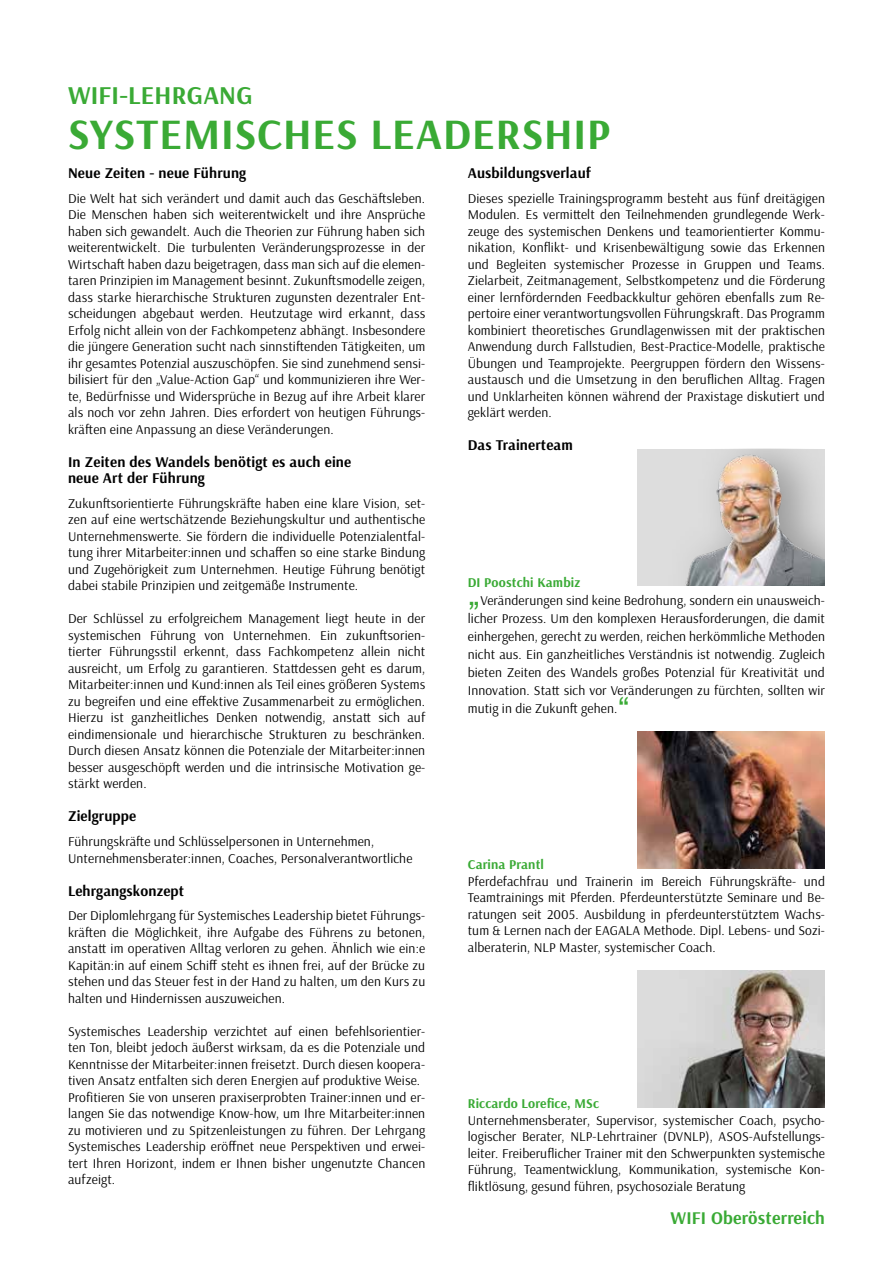
<style>
.page{position:relative;width:893px;height:1263px;background:#fff}
.page>*{position:absolute;margin:0;border:0;box-sizing:border-box;transform-origin:0 0}
.t1{font:700 43.5px "Arsenal Two";letter-spacing:.02em;color:#3aaa35}
.t2{font:700 25.8px "Arsenal Two";letter-spacing:.01em;color:#3aaa35}
.t3{font:700 18px "Arsenal Two";letter-spacing:.01em;color:#3aaa35}
.t4{font:700 15px/16.5px "Arsenal Two";letter-spacing:.01em;color:#000}
.t5{font:13.5px/16.5px "Arsenal Two";letter-spacing:.01em;color:#000;text-align:justify}
.t6{font:700 13.5px "Arsenal Two";letter-spacing:.01em;color:#3aaa35}
.s1{font-weight:700;color:#3aaa35}
.s2{font-family:"Geneva";font-size:25.5px;color:#3aaa35}
</style>
<div class="page">
<div style="left:638px;top:449px;width:187px;height:136px;background:#ddd"></div>
<img style="left:685px;top:449px;width:140px;height:136px">
<img style="left:638px;top:731px;width:187px;height:137px">
<img style="left:638px;top:970px;width:187px;height:137px">
<h2 class="t2" style="left:68px;top:80px;width:186px">WIFI-LEHRGANG</h2>
<h1 class="t1" style="left:68px;top:108px;width:544px">SYSTEMISCHES LEADERSHIP</h1>
<p class="t4" style="left:68px;top:165px;width:180px">Neue Zeiten - neue Führung</p>
<p class="t5" style="left:68px;top:190px;width:359px">Die Welt hat sich verändert und damit auch das Geschäftsleben.<br>Die Menschen haben sich weiterentwickelt und ihre Ansprüche haben sich gewandelt. Auch die Theorien zur Führung haben sich weiterentwickelt. Die turbulenten Veränderungsprozesse in der Wirtschaft haben dazu beigetragen, dass man sich auf die elemen&shy;taren Prinzipien im Management besinnt. Zukunftsmodelle zeigen, dass starke hierarchische Strukturen zugunsten dezentraler Ent&shy;scheidungen abgebaut werden. Heutzutage wird erkannt, dass Erfolg nicht allein von der Fachkompetenz abhängt. Insbesondere die jüngere Generation sucht nach sinnstiftenden Tätigkeiten, um ihr gesamtes Potenzial auszuschöpfen. Sie sind zunehmend sensi&shy;bilisiert für den „Value-Action Gap“ und kommunizieren ihre Wer&shy;te, Bedürfnisse und Widersprüche in Bezug auf ihre Arbeit klarer als noch vor zehn Jahren. Dies erfordert von heutigen Führungs&shy;kräften eine Anpassung an diese Veränderungen.</p>
<p class="t4" style="left:68px;top:454px;width:285px">In Zeiten des Wandels benötigt es auch eine neue Art der Führung</p>
<p class="t5" style="left:68px;top:495px;width:359px">Zukunftsorientierte Führungskräfte haben eine klare Vision, set&shy;zen auf eine wertschätzende Beziehungskultur und authentische Unternehmenswerte. Sie fördern die individuelle Potenzialentfal&shy;tung ihrer Mitarbeiter:innen und schaffen so eine starke Bindung und Zugehörigkeit zum Unternehmen. Heutige Führung benötigt dabei stabile Prinzipien und zeitgemäße Instrumente.</p>
<p class="t5" style="left:68px;top:611px;width:359px">Der Schlüssel zu erfolgreichem Management liegt heute in der systemischen Führung von Unternehmen. Ein zukunftsorien&shy;tierter Führungsstil erkennt, dass Fachkompetenz allein nicht ausreicht, um Erfolg zu garantieren. Stattdessen geht es darum, Mitarbeiter:innen und Kund:innen als Teil eines größeren Systems zu begreifen und eine effektive Zusammenarbeit zu ermöglichen.<br>Hierzu ist ganzheitliches Denken notwendig, anstatt sich auf eindimensionale und hierarchische Strukturen zu beschränken.<br>Durch diesen Ansatz können die Potenziale der Mitarbeiter:innen besser ausgeschöpft werden und die intrinsische Motivation ge&shy;stärkt werden.</p>
<p class="t4" style="left:68px;top:808px;width:70px">Zielgruppe</p>
<p class="t5" style="left:68px;top:833px;width:346px">Führungskräfte und Schlüsselpersonen in Unternehmen,<br>Unternehmensberater:innen, Coaches, Personalverantwortliche</p>
<p class="t4" style="left:68px;top:883px;width:118px">Lehrgangskonzept</p>
<p class="t5" style="left:68px;top:908px;width:359px">Der Diplomlehrgang für Systemisches Leadership bietet Führungs&shy;kräften die Möglichkeit, ihre Aufgabe des Führens zu betonen, anstatt im operativen Alltag verloren zu gehen. Ähnlich wie ein:e Kapitän:in auf einem Schiff steht es ihnen frei, auf der Brücke zu stehen und das Steuer fest in der Hand zu halten, um den Kurs zu halten und Hindernissen auszuweichen.</p>
<p class="t5" style="left:68px;top:1023px;width:359px;text-align:left">Systemisches Leadership verzichtet auf einen befehlsorientier&shy;ten Ton, bleibt jedoch äußerst wirksam, da es die Potenziale und Kenntnisse der Mitarbeiter:innen freisetzt. Durch diesen koopera&shy;tiven Ansatz entfalten sich deren Energien auf produktive Weise.<br>Profitieren Sie von unseren praxiserprobten Trainer:innen und er&shy;langen Sie das notwendige Know-how, um Ihre Mitarbeiter:innen zu motivieren und zu Spitzenleistungen zu führen. Der Lehrgang Systemisches Leadership eröffnet neue Perspektiven und erwei&shy;tert Ihren Horizont, indem er Ihnen bisher ungenutzte Chancen aufzeigt.</p>
<p class="t4" style="left:468px;top:165px;width:125px">Ausbildungsverlauf</p>
<p class="t5" style="left:468px;top:190px;width:359px">Dieses spezielle Trainingsprogramm besteht aus fünf dreitägigen Modulen. Es vermittelt den Teilnehmenden grundlegende Werk&shy;zeuge des systemischen Denkens und teamorientierter Kommu&shy;nikation, Konflikt- und Krisenbewältigung sowie das Erkennen und Begleiten systemischer Prozesse in Gruppen und Teams.<br>Zielarbeit, Zeitmanagement, Selbstkompetenz und die Förderung einer lernfördernden Feedbackkultur gehören ebenfalls zum Re&shy;pertoire einer verantwortungsvollen Führungskraft. Das Programm kombiniert theoretisches Grundlagenwissen mit der praktischen Anwendung durch Fallstudien, Best-Practice-Modelle, praktische Übungen und Teamprojekte. Peergruppen fördern den Wissens&shy;austausch und die Umsetzung in den beruflichen Alltag. Fragen und Unklarheiten können während der Praxistage diskutiert und geklärt werden.</p>
<p class="t4" style="left:468px;top:437px;width:107px">Das Trainerteam</p>
<p class="t5" style="left:468px;top:573px;width:359px;line-height:18px;text-align:left"><span class="s1">DI Poostchi Kambiz<br></span><span class="s2">„</span>Veränderungen sind keine Bedrohung, sondern ein unausweich&shy;licher Prozess. Um den komplexen Herausforderungen, die damit einhergehen, gerecht zu werden, reichen herkömmliche Methoden nicht aus. Ein ganzheitliches Verständnis ist notwendig. Zugleich bieten Zeiten des Wandels großes Potenzial für Kreativität und Innovation. Statt sich vor Veränderungen zu fürchten, sollten wir mutig in die Zukunft gehen.<span class="s2">“</span></p>
<p class="t6" style="left:468px;top:856px;width:78px">Carina Prantl</p>
<p class="t5" style="left:468px;top:873px;width:359px">Pferdefachfrau und Trainerin im Bereich Führungskräfte- und Teamtrainings mit Pferden. Pferdeunterstützte Seminare und Be&shy;ratungen seit 2005. Ausbildung in pferdeunterstütztem Wachs&shy;tum &amp; Lernen nach der EAGALA Methode. Dipl. Lebens- und Sozi&shy;alberaterin, NLP Master, systemischer Coach.</p>
<p class="t6" style="left:468px;top:1095px;width:133px">Riccardo Lorefice, MSc</p>
<p class="t5" style="left:468px;top:1112px;width:359px">Unternehmensberater, Supervisor, systemischer Coach, psycho&shy;logischer Berater, NLP-Lehrtrainer (DVNLP), ASOS-Aufstellungs&shy;leiter. Freiberuflicher Trainer mit den Schwerpunkten systemische Führung, Teamentwicklung, Kommunikation, systemische Kon&shy;fliktlösung, gesund führen, psychosoziale Beratung</p>
<h3 class="t3" style="left:670px;top:1207px;width:156px">WIFI Oberösterreich</h3>
</div>
